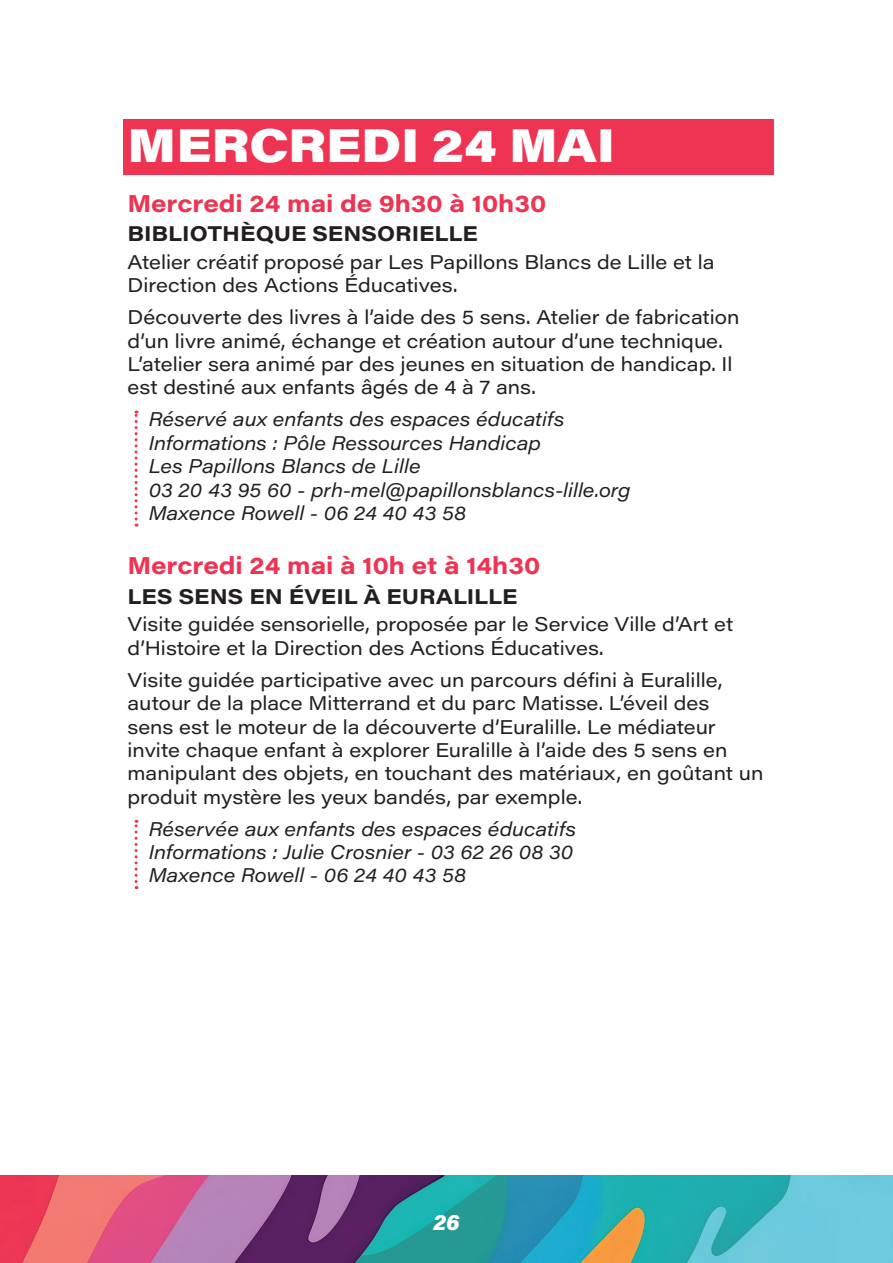
<style>
.page{position:relative;width:893px;height:1263px;background:#fff}
.page>*{position:absolute;margin:0;border:0;box-sizing:border-box;transform-origin:0 0}
.t1{font:900 46.5px "Acumin Pro Wide";color:#fff}
.t2{font:700 24px "Acumin Pro Wide";color:#ee3353}
.t3{font:italic 900 22.5px "Acumin Pro";color:#fff}
.t4{font:700 21px "Acumin Pro Wide";color:#231f20}
.t5{font:19.5px/23.4px "Acumin Pro Wide";color:#231f20}
.t6{font:italic 19.5px/23.4px "Acumin Pro Wide";letter-spacing:.005em;color:#231f20}
</style>
<div class="page">
<img style="left:0;top:1176px;width:893px;height:87px">
<div style="left:123px;top:119px;width:651px;height:55px;background:#ee3353"></div>
<svg style="left:135px;top:410px;width:3px;height:117px"></svg>
<svg style="left:135px;top:820px;width:3px;height:69px"></svg>
<h1 class="t1" style="left:128px;top:111px;width:489px">MERCREDI 24 MAI</h1>
<p class="t2" style="left:128px;top:186px;width:420px">Mercredi 24 mai de 9h30 à 10h30</p>
<p class="t4" style="left:128px;top:219px;width:352px">BIBLIOTHÈQUE SENSORIELLE</p>
<p class="t5" style="left:128px;top:249px;width:589px">Atelier créatif proposé par Les Papillons Blancs de Lille et la<br>Direction des Actions Éducatives.</p>
<p class="t5" style="left:128px;top:305px;width:613px">Découverte des livres à l’aide des 5 sens. Atelier de fabrication d’un livre animé, échange et création autour d’une technique.<br>L’atelier sera animé par des jeunes en situation de handicap. Il est destiné aux enfants âgés de 4 à 7 ans.</p>
<p class="t6" style="left:149px;top:407px;width:483px">Réservé aux enfants des espaces éducatifs Informations : Pôle Ressources Handicap<br>Les Papillons Blancs de Lille<br>03 20 43 95 60 - prh-mel@papillonsblancs-lille.org Maxence Rowell - 06 24 40 43 58</p>
<p class="t2" style="left:128px;top:548px;width:414px">Mercredi 24 mai à 10h et à 14h30</p>
<p class="t4" style="left:128px;top:581px;width:391px">LES SENS EN ÉVEIL À EURALILLE</p>
<p class="t5" style="left:128px;top:612px;width:607px">Visite guidée sensorielle, proposée par le Service Ville d’Art et d’Histoire et la Direction des Actions Éducatives.</p>
<p class="t5" style="left:128px;top:667px;width:637px">Visite guidée participative avec un parcours défini à Euralille, autour de la place Mitterrand et du parc Matisse. L’éveil des<br>sens est le moteur de la découverte d’Euralille. Le médiateur invite chaque enfant à explorer Euralille à l’aide des 5 sens en manipulant des objets, en touchant des matériaux, en goûtant un produit mystère les yeux bandés, par exemple.</p>
<p class="t6" style="left:149px;top:816px;width:429px">Réservée aux enfants des espaces éducatifs<br>Informations : Julie Crosnier - 03 62 26 08 30<br>Maxence Rowell - 06 24 40 43 58</p>
<p class="t3" style="left:433px;top:1206px;width:28px">26</p>
</div>
